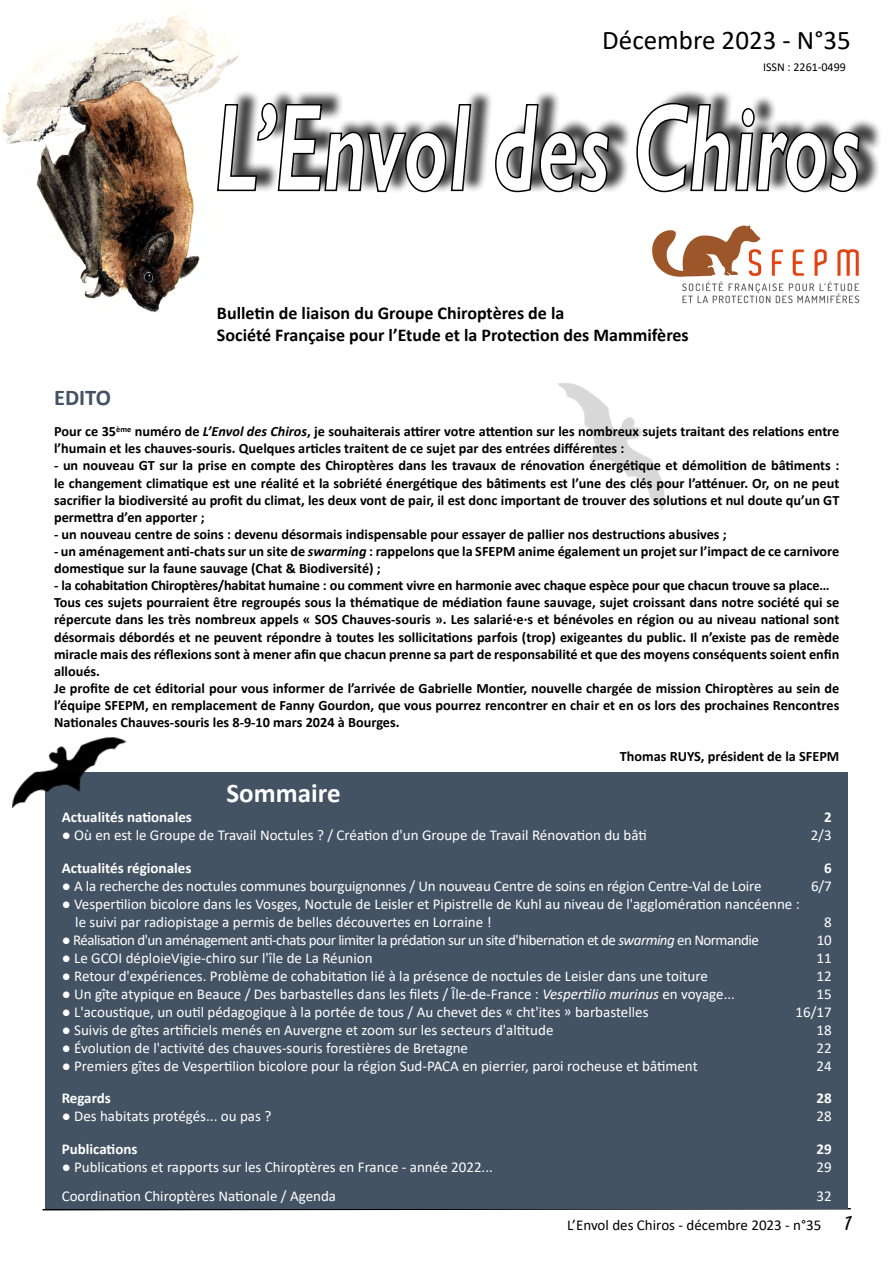
<style>
.page{position:relative;width:893px;height:1262px;background:#fff}
.page>*{position:absolute;margin:0;border:0;box-sizing:border-box;transform-origin:0 0}
.t1{font:27px "Calibri";color:#000}
.t2{font:700 27px "Calibri";color:#fff}
.t3{font:700 22.5px "Calibri";color:#445364}
.t4{font:700 18px/21.6px "Calibri";color:#000}
.t5{font:15px/18px "Calibri";color:#fff}
.t6{font:15px "Calibri";letter-spacing:-.035em;color:#fff}
.t7{font:700 15px "Calibri";color:#fff}
.t8{font:15px "Calibri";color:#000}
.t9{font:700 14.25px/17.1px "Calibri";color:#000}
.t10{font:12px "Calibri";color:#000}
.s1{font-style:italic}
.s2{font-family:"MV Boli";font-size:19.5px}
</style>
<div class="page">
<svg style="left:42px;top:1207px;width:809px;height:4px"></svg>
<img style="left:2px;top:12px;width:237px;height:300px">
<div style="left:225px;top:88px;width:657px;height:105px;background:#000;opacity:.75"></div>
<svg style="left:216px;top:102px;width:644px;height:91px"></svg>
<img style="left:652px;top:225px;width:207px;height:79px">
<div style="left:45px;top:772px;width:802px;height:437px;background:#445364"></div>
<img style="left:557px;top:382px;width:108px;height:128px">
<img style="left:11px;top:736px;width:116px;height:73px">
<h1 class="t1" style="left:602px;top:21px;width:250px">Décembre 2023 - N°35</h1>
<p class="t10" style="left:763px;top:59px;width:84px">ISSN : 2261-0499</p>
<p class="t4" style="left:217px;top:302px;width:473px">Bulletin de liaison du Groupe Chiroptères de la<br>Société Française pour l’Etude et la Protection des Mammifères</p>
<h2 class="t3" style="left:54px;top:381px;width:58px">EDITO</h2>
<p class="t9" style="left:54px;top:423px;width:786px">Pour ce 35<sup>ème</sup> numéro de <span class="s1">L’Envol des Chiros</span>, je souhaiterais attirer votre attention sur les nombreux sujets traitant des relations entre l’humain et les chauves-souris. Quelques articles traitent de ce sujet par des entrées différentes :</p>
<p class="t9" style="left:54px;top:457px;width:786px;text-align:justify">- un nouveau GT sur la prise en compte des Chiroptères dans les travaux de rénovation énergétique et démolition de bâtiments : le changement climatique est une réalité et la sobriété énergétique des bâtiments est l’une des clés pour l’atténuer. Or, on ne peut sacrifier la biodiversité au profit du climat, les deux vont de pair, il est donc important de trouver des solutions et nul doute qu’un GT permettra d’en apporter ;</p>
<p class="t9" style="left:54px;top:525px;width:674px">- un nouveau centre de soins : devenu désormais indispensable pour essayer de pallier nos destructions abusives ;</p>
<p class="t9" style="left:54px;top:542px;width:786px">- un aménagement anti-chats sur un site de <span class="s1">swarming</span> : rappelons que la SFEPM anime également un projet sur l’impact de ce carnivore domestique sur la faune sauvage (Chat &amp; Biodiversité) ;</p>
<p class="t9" style="left:54px;top:577px;width:786px">- la cohabitation Chiroptères/habitat humaine : ou comment vivre en harmonie avec chaque espèce pour que chacun trouve sa place… Tous ces sujets pourraient être regroupés sous la thématique de médiation faune sauvage, sujet croissant dans notre société qui se répercute dans les très nombreux appels « SOS Chauves-souris ». Les salarié·e·s et bénévoles en région ou au niveau national sont désormais débordés et ne peuvent répondre à toutes les sollicitations parfois (trop) exigeantes du public. Il n’existe pas de remède miracle mais des réflexions sont à mener afin que chacun prenne sa part de responsabilité et que des moyens conséquents soient enfin alloués.<br>Je profite de cet éditorial pour vous informer de l’arrivée de Gabrielle Montier, nouvelle chargée de mission Chiroptères au sein de l’équipe SFEPM, en remplacement de Fanny Gourdon, que vous pourrez rencontrer en chair et en os lors des prochaines Rencontres Nationales Chauves-souris les 8-9-10 mars 2024 à Bourges.</p>
<p class="t9" style="left:619px;top:748px;width:221px">Thomas RUYS, président de la SFEPM</p>
<h1 class="t2" style="left:226px;top:773px;width:116px">Sommaire</h1>
<p class="t7" style="left:62px;top:806px;width:132px">Actualités nationales</p>
<p class="t7" style="left:824px;top:806px;width:9px">2</p>
<p class="t5" style="left:62px;top:826px;width:586px">● Où en est le Groupe de Travail Noctules ? / Création d'un Groupe de Travail Rénovation du bâti</p>
<p class="t5" style="left:810px;top:826px;width:22px">2/3</p>
<p class="t7" style="left:62px;top:857px;width:131px">Actualités régionales</p>
<p class="t7" style="left:824px;top:857px;width:9px">6</p>
<p class="t5" style="left:62px;top:876px;width:701px">● A la recherche des noctules communes bourguignonnes / Un nouveau Centre de soins en région Centre-Val de Loire</p>
<p class="t5" style="left:811px;top:876px;width:22px">6/7</p>
<p class="t5" style="left:75px;top:894px;width:726px;text-indent:-14px">● Vespertilion bicolore dans les Vosges, Noctule de Leisler et Pipistrelle de Kuhl au niveau de l'agglomération nancéenne : le suivi par radiopistage a permis de belles découvertes en Lorraine !</p>
<p class="t5" style="left:824px;top:912px;width:9px">8</p>
<p class="t6" style="left:62px;top:929px;width:698px">● Réalisation d'un aménagement anti-chats pour limiter la prédation sur un site d'hibernation et de <span class="s1">swarming</span> en Normandie</p>
<p class="t5" style="left:816px;top:930px;width:16px">10</p>
<p class="t5" style="left:62px;top:948px;width:312px">● Le GCOI déploieVigie-chiro sur l'île de La Réunion</p>
<p class="t5" style="left:816px;top:948px;width:17px">11</p>
<p class="t5" style="left:62px;top:966px;width:647px">● Retour d'expériences. Problème de cohabitation lié à la présence de noctules de Leisler dans une toiture</p>
<p class="t5" style="left:816px;top:966px;width:17px">12</p>
<p class="t5" style="left:62px;top:984px;width:675px">● Un gîte atypique en Beauce / Des barbastelles dans les filets / Île-de-France : <span class="s1">Vespertilio murinus</span> en voyage...</p>
<p class="t5" style="left:816px;top:984px;width:17px">15</p>
<p class="t5" style="left:62px;top:1002px;width:588px">● L'acoustique, un outil pédagogique à la portée de tous / Au chevet des « cht'ites » barbastelles</p>
<p class="t5" style="left:795px;top:1002px;width:38px">16/17</p>
<p class="t5" style="left:62px;top:1020px;width:493px">● Suivis de gîtes artificiels menés en Auvergne et zoom sur les secteurs d'altitude</p>
<p class="t5" style="left:816px;top:1020px;width:17px">18</p>
<p class="t5" style="left:62px;top:1038px;width:408px">● Évolution de l'activité des chauves-souris forestières de Bretagne</p>
<p class="t5" style="left:816px;top:1038px;width:17px">22</p>
<p class="t5" style="left:62px;top:1056px;width:637px">● Premiers gîtes de Vespertilion bicolore pour la région Sud-PACA en pierrier, paroi rocheuse et bâtiment</p>
<p class="t5" style="left:816px;top:1056px;width:17px">24</p>
<p class="t7" style="left:62px;top:1087px;width:51px">Regards</p>
<p class="t7" style="left:816px;top:1087px;width:17px">28</p>
<p class="t5" style="left:62px;top:1107px;width:211px">● Des habitats protégés... ou pas ?</p>
<p class="t5" style="left:816px;top:1107px;width:17px">28</p>
<p class="t7" style="left:62px;top:1138px;width:77px">Publications</p>
<p class="t7" style="left:816px;top:1138px;width:17px">29</p>
<p class="t5" style="left:62px;top:1157px;width:433px">● Publications et rapports sur les Chiroptères en France - année 2022...</p>
<p class="t5" style="left:816px;top:1157px;width:17px">29</p>
<p class="t5" style="left:62px;top:1186px;width:276px">Coordination Chiroptères Nationale / Agenda</p>
<p class="t5" style="left:816px;top:1186px;width:17px">32</p>
<p class="t8" style="left:567px;top:1215px;width:286px">L’Envol des Chiros - décembre 2023 - n°35 <span class="s2">1</span></p>
</div>
